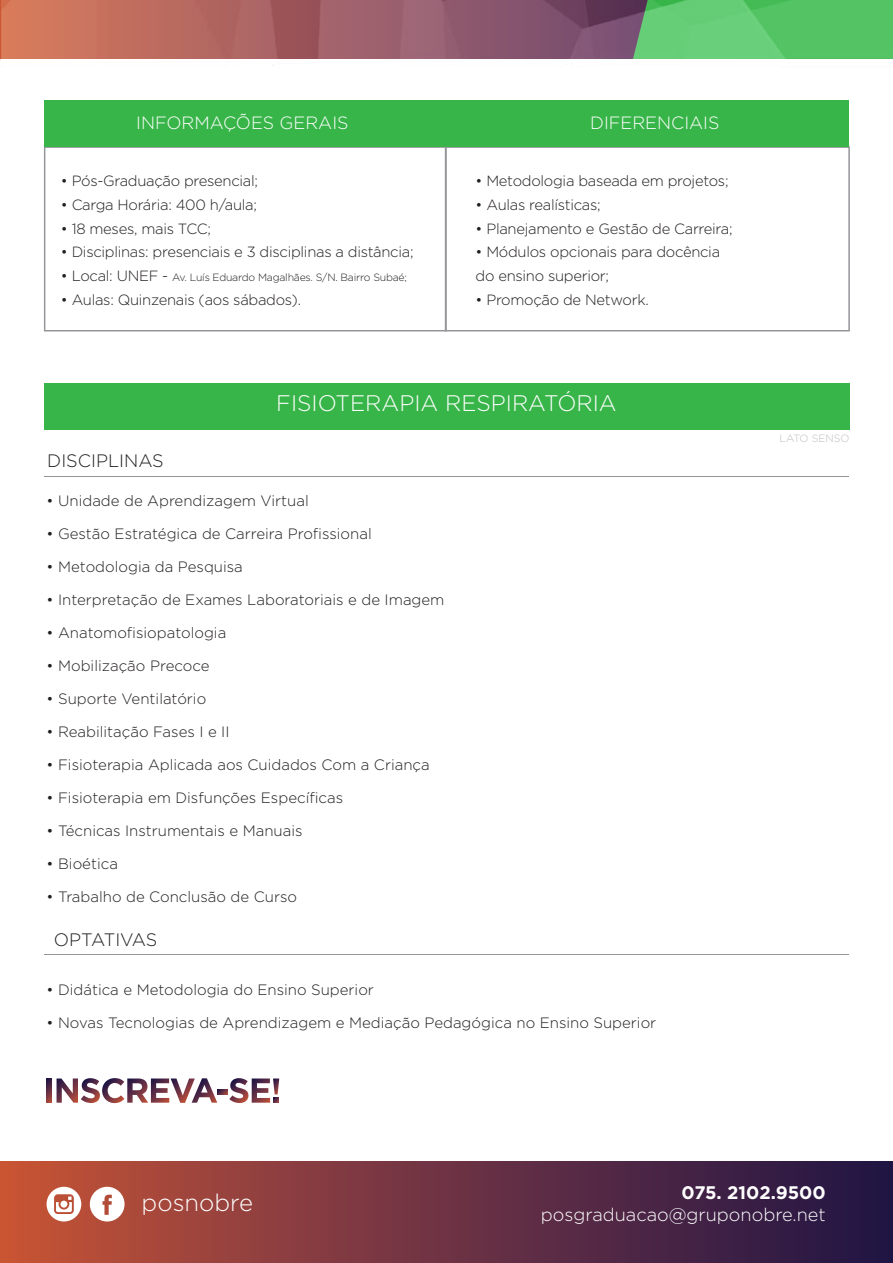
<style>
.page{position:relative;width:893px;height:1263px;background:#fff}
.page>*{position:absolute;margin:0;border:0;box-sizing:border-box;transform-origin:0 0}
.t1{font:300 23.85px "Gotham";color:#fff}
.t2{font:300 22.5px "Gotham";color:#fff}
.t3{font:300 18.15px "Gotham";color:#fff}
.t4{font:700 18.15px "Gotham";color:#fff}
.t5{font:300 18px "Gotham";color:#221e1f}
.t6{font:300 17.7px "Gotham";color:#fff}
.t7{font:300 15px "Gotham";color:#221e1f}
.t8{font:300 14.85px/23.7px "Gotham";letter-spacing:-.02em;color:#221e1f}
.t9{font:300 10.5px "Gotham";letter-spacing:-.02em;color:#221e1f}
.t10{font:300 10.5px "Gotham";color:#bcbec0}
.s1{font-size:14.85px}
</style>
<div class="page">
<div style="left:445px;top:146px;width:405px;height:185px;border:2px solid #939598"></div>
<div style="left:446px;top:101px;width:403px;height:46px;background:#38b549"></div>
<div style="left:44px;top:146px;width:403px;height:185px;border:2px solid #939598"></div>
<div style="left:45px;top:101px;width:401px;height:46px;background:#38b549"></div>
<img style="left:0;top:0;width:893px;height:61px">
<hr style="left:44px;top:476px;width:805px;height:1px;background:#939598">
<div style="left:0;top:1161px;width:893px;height:102px;background:linear-gradient(to right,#c45339,#1d1448)"></div>
<div style="left:44px;top:383px;width:806px;height:47px;background:#38b549"></div>
<hr style="left:44px;top:954px;width:805px;height:1px;background:#939598">
<svg style="left:47px;top:1187px;width:34px;height:34px"></svg>
<svg style="left:90px;top:1187px;width:35px;height:34px"></svg>
<svg style="left:47px;top:1078px;width:5px;height:25px"></svg>
<svg style="left:57px;top:1078px;width:222px;height:25px"></svg>
<p class="t6" style="left:136px;top:111px;width:214px">INFORMAÇÕES GERAIS</p>
<p class="t6" style="left:590px;top:111px;width:131px">DIFERENCIAIS</p>
<p class="t8" style="left:61px;top:169px;width:199px">• Pós-Graduação presencial;</p>
<p class="t8" style="left:61px;top:193px;width:198px">• Carga Horária: 400 h/aula;</p>
<p class="t8" style="left:61px;top:216px;width:152px">• 18 meses, mais TCC;</p>
<p class="t8" style="left:61px;top:240px;width:354px">• Disciplinas: presenciais e 3 disciplinas a distância;</p>
<p class="t9" style="left:61px;top:271px;width:348px"><span class="s1">• Local: UNEF -</span> Av. Luís Eduardo Magalhães. S/N. Bairro Subaé;</p>
<p class="t8" style="left:61px;top:287px;width:242px">• Aulas: Quinzenais (aos sábados).</p>
<p class="t8" style="left:476px;top:169px;width:254px">• Metodologia baseada em projetos;</p>
<p class="t8" style="left:476px;top:193px;width:127px">• Aulas realísticas;</p>
<p class="t8" style="left:476px;top:216px;width:258px">• Planejamento e Gestão de Carreira;</p>
<p class="t8" style="left:476px;top:240px;width:246px">• Módulos opcionais para docência do ensino superior;</p>
<p class="t8" style="left:476px;top:287px;width:175px">• Promoção de Network.</p>
<p class="t5" style="left:47px;top:449px;width:118px">DISCIPLINAS</p>
<h2 class="t2" style="left:276px;top:389px;width:342px">FISIOTERAPIA RESPIRATÓRIA</h2>
<p class="t7" style="left:47px;top:491px;width:264px">• Unidade de Aprendizagem Virtual</p>
<p class="t7" style="left:47px;top:524px;width:327px">• Gestão Estratégica de Carreira Profissional</p>
<p class="t7" style="left:47px;top:557px;width:198px">• Metodologia da Pesquisa</p>
<p class="t7" style="left:47px;top:590px;width:399px">• Interpretação de Exames Laboratoriais e de Imagem</p>
<p class="t7" style="left:47px;top:623px;width:181px">• Anatomofisiopatologia</p>
<p class="t7" style="left:47px;top:656px;width:164px">• Mobilização Precoce</p>
<p class="t7" style="left:47px;top:689px;width:161px">• Suporte Ventilatório</p>
<p class="t7" style="left:47px;top:722px;width:184px">• Reabilitação Fases I e II</p>
<p class="t7" style="left:47px;top:755px;width:385px">• Fisioterapia Aplicada aos Cuidados Com a Criança</p>
<p class="t7" style="left:47px;top:788px;width:298px">• Fisioterapia em Disfunções Específicas</p>
<p class="t7" style="left:47px;top:821px;width:258px">• Técnicas Instrumentais e Manuais</p>
<p class="t7" style="left:47px;top:854px;width:73px">• Bioética</p>
<p class="t7" style="left:47px;top:887px;width:252px">• Trabalho de Conclusão de Curso</p>
<p class="t5" style="left:54px;top:928px;width:105px">OPTATIVAS</p>
<p class="t7" style="left:47px;top:980px;width:329px">• Didática e Metodologia do Ensino Superior</p>
<p class="t7" style="left:47px;top:1013px;width:611px">• Novas Tecnologias de Aprendizagem e Mediação Pedagógica no Ensino Superior</p>
<p class="t10" style="left:779px;top:432px;width:72px">LATO SENSO</p>
<h1 class="t1" style="left:142px;top:1187px;width:113px">posnobre</h1>
<p class="t4" style="left:682px;top:1180px;width:146px">075. 2102.9500</p>
<p class="t3" style="left:541px;top:1203px;width:286px">posgraduacao@gruponobre.net</p>
</div>
